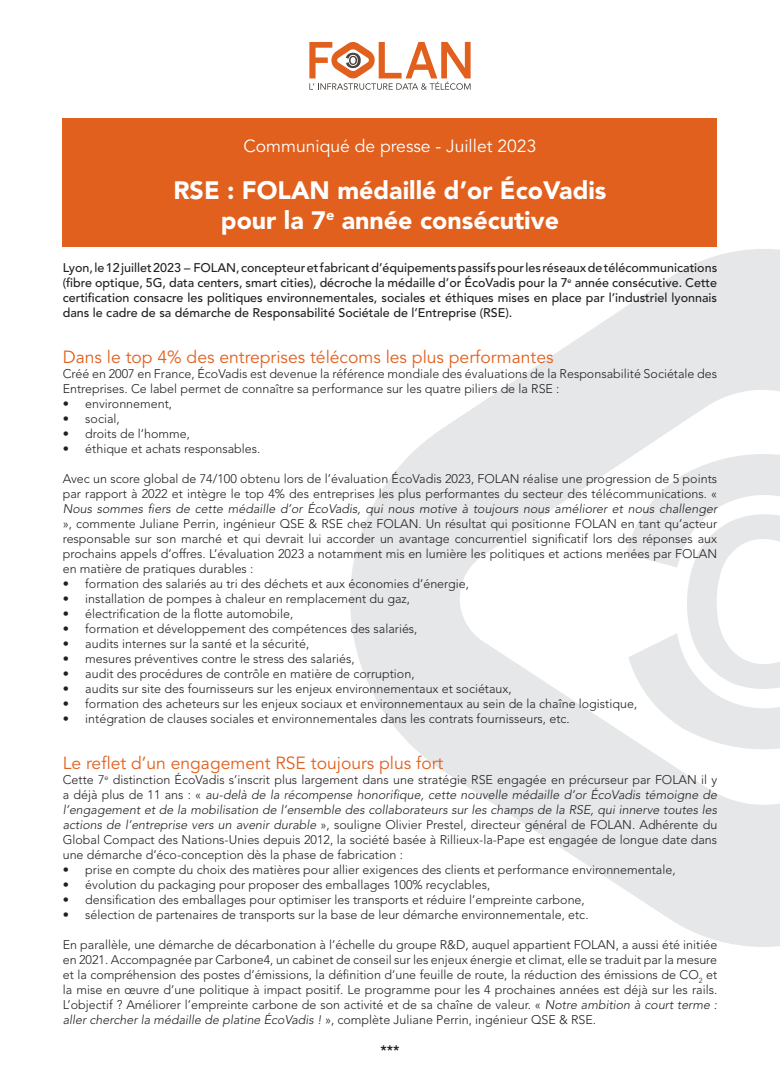
<style>
.page{position:relative;width:780px;height:1088px;background:#fff}
.page>*{position:absolute;margin:0;border:0;box-sizing:border-box;transform-origin:0 0}
.t1{font:900 25px "Avenir LT Std";color:#fff}
.t2{font:17.5px "Avenir LT Std";color:#e1601e}
.t3{font:17.5px "Avenir LT Std";color:#fff}
.t4{font:800 13.75px "Avenir LT Std";color:#231f20}
.t5{font:300 12.5px/15px "Avenir LT Std";color:#231f20;text-align:justify}
.t6{font:500 12.5px/15px "Avenir LT Std";color:#231f20;text-align:justify}
.s1{font-style:italic}
</style>
<div class="page">
<svg style="left:350px;top:249px;width:430px;height:698px"></svg>
<svg style="left:686px;top:513px;width:94px;height:177px"></svg>
<div style="left:63px;top:119px;width:654px;height:128px;background:#e1601e"></div>
<svg style="left:309px;top:42px;width:161px;height:48px"></svg>
<p class="t3" style="left:243px;top:136px;width:294px">Communiqué de presse - Juillet 2023</p>
<p class="t1" style="left:173px;top:175px;width:434px">RSE : FOLAN médaillé d’or ÉcoVadis</p>
<p class="t1" style="left:221px;top:205px;width:339px">pour la 7<sup>e</sup> année consécutive</p>
<p class="t6" style="left:63px;top:260px;width:656px">Lyon, le 12 juillet 2023 – FOLAN, concepteur et fabricant d’équipements passifs pour les réseaux de télécommunications (fibre optique, 5G, data centers, smart cities), décroche la médaille d’or ÉcoVadis pour la 7<sup>e</sup> année consécutive. Cette certification consacre les politiques environnementales, sociales et éthiques mises en place par l’industriel lyonnais dans le cadre de sa démarche de Responsabilité Sociétale de l’Entreprise (RSE).</p>
<p class="t2" style="left:63px;top:347px;width:492px">Dans le top 4% des entreprises télécoms les plus performantes</p>
<p class="t5" style="left:63px;top:366px;width:656px">Créé en 2007 en France, ÉcoVadis est devenue la référence mondiale des évaluations de la Responsabilité Sociétale des<br>Entreprises. Ce label permet de connaître sa performance sur les quatre piliers de la RSE :</p>
<p class="t5" style="left:63px;top:396px;width:111px">• environnement,</p>
<p class="t5" style="left:63px;top:411px;width:59px">• social,</p>
<p class="t5" style="left:63px;top:426px;width:129px">• droits de l’homme,</p>
<p class="t5" style="left:63px;top:441px;width:199px">• éthique et achats responsables.</p>
<p class="t5" style="left:63px;top:471px;width:656px">Avec un score global de 74/100 obtenu lors de l’évaluation ÉcoVadis 2023, FOLAN réalise une progression de 5 points par rapport à 2022 et intègre le top 4% des entreprises les plus performantes du secteur des télécommunications. « <span class="s1">Nous sommes fiers de cette médaille d’or ÉcoVadis, qui nous motive à toujours nous améliorer et nous challenger </span>», commente Juliane Perrin, ingénieur QSE &amp; RSE chez FOLAN. Un résultat qui positionne FOLAN en tant qu’acteur responsable sur son marché et qui devrait lui accorder un avantage concurrentiel significatif lors des réponses aux prochains appels d’offres. L’évaluation 2023 a notamment mis en lumière les politiques et actions menées par FOLAN en matière de pratiques durables :</p>
<p class="t5" style="left:63px;top:576px;width:408px">• formation des salariés au tri des déchets et aux économies d’énergie,</p>
<p class="t5" style="left:63px;top:591px;width:349px">• installation de pompes à chaleur en remplacement du gaz,</p>
<p class="t5" style="left:63px;top:606px;width:232px">• électrification de la flotte automobile,</p>
<p class="t5" style="left:63px;top:621px;width:356px">• formation et développement des compétences des salariés,</p>
<p class="t5" style="left:63px;top:636px;width:248px">• audits internes sur la santé et la sécurité,</p>
<p class="t5" style="left:63px;top:651px;width:293px">• mesures préventives contre le stress des salariés,</p>
<p class="t5" style="left:63px;top:666px;width:353px">• audit des procédures de contrôle en matière de corruption,</p>
<p class="t5" style="left:63px;top:681px;width:450px">• audits sur site des fournisseurs sur les enjeux environnementaux et sociétaux,</p>
<p class="t5" style="left:63px;top:696px;width:576px">• formation des acheteurs sur les enjeux sociaux et environnementaux au sein de la chaîne logistique,</p>
<p class="t5" style="left:63px;top:711px;width:508px">• intégration de clauses sociales et environnementales dans les contrats fournisseurs, etc.</p>
<p class="t2" style="left:63px;top:753px;width:382px">Le reflet d’un engagement RSE toujours plus fort</p>
<p class="t5" style="left:63px;top:772px;width:656px">Cette 7<sup>e</sup> distinction ÉcoVadis s’inscrit plus largement dans une stratégie RSE engagée en précurseur par FOLAN il y a déjà plus de 11 ans : « <span class="s1">au-delà de la récompense honorifique, cette nouvelle médaille d’or ÉcoVadis témoigne de l’engagement et de la mobilisation de l’ensemble des collaborateurs sur les champs de la RSE, qui innerve toutes les actions de l’entreprise vers un avenir durable</span> », souligne Olivier Prestel, directeur général de FOLAN. Adhérente du Global Compact des Nations-Unies depuis 2012, la société basée à Rillieux-la-Pape est engagée de longue date dans une démarche d’éco-conception dès la phase de fabrication :</p>
<p class="t5" style="left:63px;top:862px;width:614px">• prise en compte du choix des matières pour allier exigences des clients et performance environnementale,</p>
<p class="t5" style="left:63px;top:877px;width:429px">• évolution du packaging pour proposer des emballages 100% recyclables,</p>
<p class="t5" style="left:63px;top:892px;width:523px">• densification des emballages pour optimiser les transports et réduire l’empreinte carbone,</p>
<p class="t5" style="left:63px;top:907px;width:527px">• sélection de partenaires de transports sur la base de leur démarche environnementale, etc.</p>
<p class="t5" style="left:63px;top:937px;width:656px">En parallèle, une démarche de décarbonation à l’échelle du groupe R&amp;D, auquel appartient FOLAN, a aussi été initiée en 2021. Accompagnée par Carbone4, un cabinet de conseil sur les enjeux énergie et climat, elle se traduit par la mesure et la compréhension des postes d’émissions, la définition d’une feuille de route, la réduction des émissions de CO<sub>2</sub> et la mise en œuvre d’une politique à impact positif. Le programme pour les 4 prochaines années est déjà sur les rails.<br>L’objectif ? Améliorer l’empreinte carbone de son activité et de sa chaîne de valeur. « <span class="s1">Notre ambition à court terme : aller chercher la médaille de platine ÉcoVadis !</span> », complète Juliane Perrin, ingénieur QSE &amp; RSE.</p>
<p class="t4" style="left:380px;top:1042px;width:21px">***</p>
</div>
